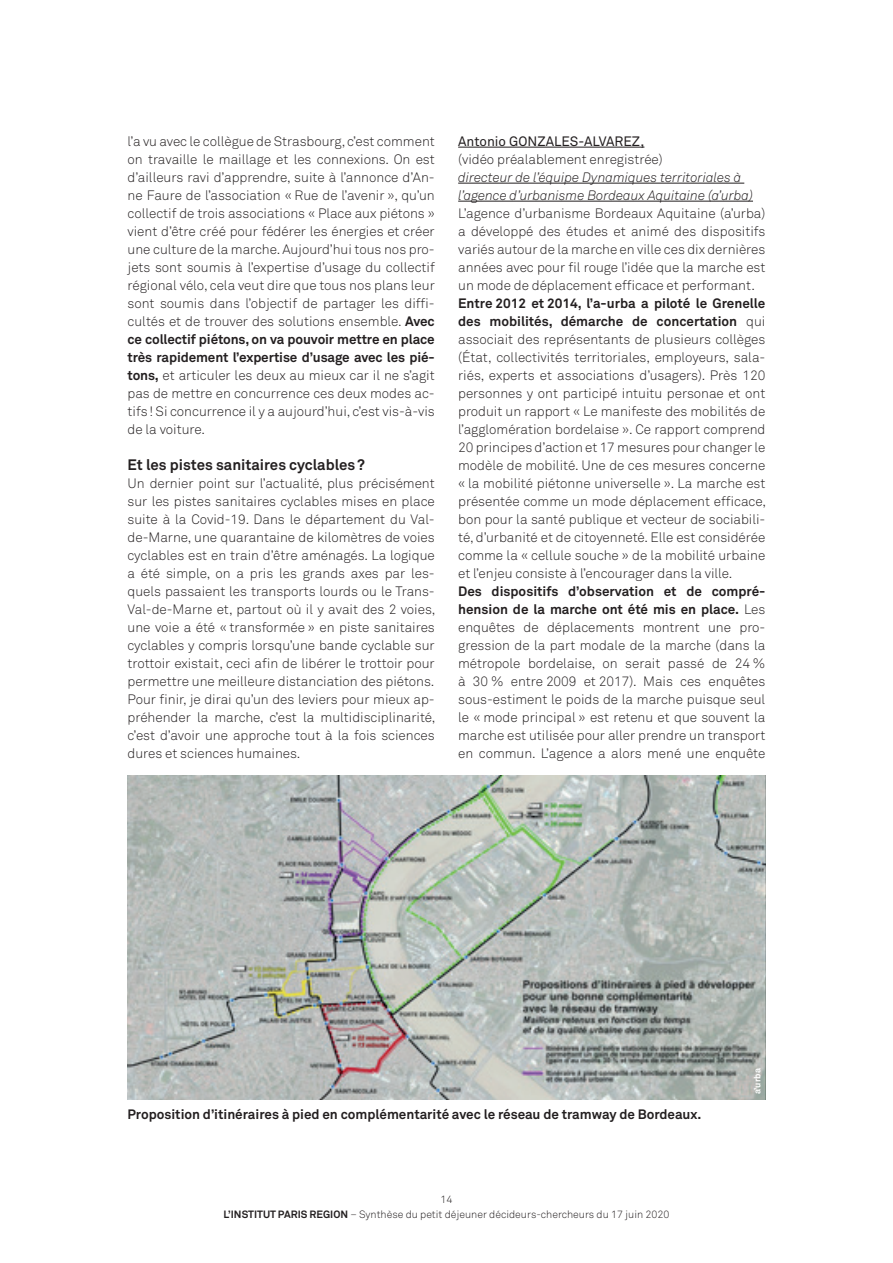
<style>
.page{position:relative;width:893px;height:1263px;background:#fff}
.page>*{position:absolute;margin:0;border:0;box-sizing:border-box;transform-origin:0 0}
.t1{font:700 15px "Akkurat Pro";color:#231f20}
.t2{font:13.5px/18px "Akkurat Light Pro";color:#231f20;text-align:justify}
.t3{font:700 13.5px/18px "Akkurat Pro";color:#231f20}
.t4{font:italic 13.5px/18px "Akkurat Light Pro";color:#231f20}
.t5{font:13.5px "Akkurat Pro";color:#231f20}
.t6{font:10.5px/15px "Akkurat Light Pro";color:#231f20;text-align:center}
.t7{font:700 9px "Akkurat Pro";color:#fff}
.s1{font-family:"Akkurat Pro";font-weight:700}
.s2{font-family:"Akkurat Light Pro";font-weight:400}
</style>
<div class="page">
<hr style="left:458px;top:147px;width:186px;height:1px;background:#231f20">
<hr style="left:458px;top:183px;width:286px;height:1px;background:#231f20">
<hr style="left:458px;top:201px;width:295px;height:1px;background:#231f20">
<img style="left:128px;top:776px;width:637px;height:324px">
<p class="t2" style="left:128px;top:132px;width:309px">l’a vu avec le collègue de Strasbourg, c’est comment on travaille le maillage et les connexions. On est d’ailleurs ravi d’apprendre, suite à l’annonce d’An&shy;ne Faure de l’association « Rue de l’avenir », qu’un collectif de trois associations « Place aux piétons » vient d’être créé pour fédérer les énergies et créer une culture de la marche. Aujourd’hui tous nos pro&shy;jets sont soumis à l’expertise d’usage du collectif régional vélo, cela veut dire que tous nos plans leur sont soumis dans l’objectif de partager les diffi&shy;cultés et de trouver des solutions ensemble. <span class="s1">Avec</span></p>
<p class="t3" style="left:128px;top:330px;width:309px">ce collectif piétons, on va pouvoir mettre en place très rapidement l’expertise d’usage avec les pié-</p>
<p class="t2" style="left:128px;top:366px;width:309px"><span class="s1">tons,</span> et articuler les deux au mieux car il ne s’agit pas de mettre en concurrence ces deux modes ac&shy;tifs ! Si concurrence il y a aujourd’hui, c’est vis-à-vis de la voiture.</p>
<p class="t1" style="left:128px;top:455px;width:239px">Et les pistes sanitaires cyclables ?</p>
<p class="t2" style="left:128px;top:474px;width:309px">Un dernier point sur l’actualité, plus précisément sur les pistes sanitaires cyclables mises en place suite à la Covid-19. Dans le département du Val&shy;de-Marne, une quarantaine de kilomètres de voies cyclables est en train d’être aménagés. La logique a été simple, on a pris les grands axes par les&shy;quels passaient les transports lourds ou le Trans-Val-de-Marne et, partout où il y avait des 2 voies, une voie a été « transformée » en piste sanitaires cyclables y compris lorsqu’une bande cyclable sur trottoir existait, ceci afin de libérer le trottoir pour permettre une meilleure distanciation des piétons.<br>Pour finir, je dirai qu’un des leviers pour mieux ap&shy;préhender la marche, c’est la multidisciplinarité, c’est d’avoir une approche tout à la fois sciences dures et sciences humaines.</p>
<p class="t5" style="left:458px;top:133px;width:188px">Antonio GONZALES-ALVAREZ,</p>
<p class="t2" style="left:458px;top:150px;width:206px">(vidéo préalablement enregistrée)</p>
<p class="t4" style="left:458px;top:168px;width:296px">directeur de l’équipe Dynamiques territoriales à l’agence d’urbanisme Bordeaux Aquitaine (a’urba)</p>
<p class="t2" style="left:458px;top:204px;width:309px">L’agence d’urbanisme Bordeaux Aquitaine (a’urba) a développé des études et animé des dispositifs variés autour de la marche en ville ces dix dernières années avec pour fil rouge l’idée que la marche est un mode de déplacement efficace et performant.</p>
<p class="t3" style="left:458px;top:294px;width:309px">Entre 2012 et 2014, l’a-urba a piloté le Grenelle des mobilités, démarche de concertation <span class="s2">qui</span></p>
<p class="t2" style="left:458px;top:330px;width:309px">associait des représentants de plusieurs collèges (État, collectivités territoriales, employeurs, sala&shy;riés, experts et associations d’usagers). Près 120 personnes y ont participé intuitu personae et ont produit un rapport « Le manifeste des mobilités de l’agglomération bordelaise ». Ce rapport comprend 20 principes d’action et 17 mesures pour changer le modèle de mobilité. Une de ces mesures concerne « la mobilité piétonne universelle ». La marche est présentée comme un mode déplacement efficace, bon pour la santé publique et vecteur de sociabili&shy;té, d’urbanité et de citoyenneté. Elle est considérée comme la « cellule souche » de la mobilité urbaine et l’enjeu consiste à l’encourager dans la ville.</p>
<p class="t3" style="left:458px;top:582px;width:309px">Des dispositifs d’observation et de compré&shy;hension de la marche ont été mis en place. <span class="s2">Les</span></p>
<p class="t2" style="left:458px;top:618px;width:309px">enquêtes de déplacements montrent une pro&shy;gression de la part modale de la marche (dans la métropole bordelaise, on serait passé de 24 % à 30 % entre 2009 et 2017). Mais ces enquêtes sous-estiment le poids de la marche puisque seul le « mode principal » est retenu et que souvent la marche est utilisée pour aller prendre un transport en commun. L’agence a alors mené une enquête</p>
<p class="t7" style="left:752px;top:1094px;width:28px;rotate:-90deg">a’urba</p>
<p class="t3" style="left:128px;top:1106px;width:575px">Proposition d’itinéraires à pied en complémentarité avec le réseau de tramway de Bordeaux.</p>
<p class="t6" style="left:224px;top:1192px;width:447px">14<br><span class="s1">L’INSTITUT PARIS REGION</span> – Synthèse du petit déjeuner décideurs-chercheurs du 17 juin 2020</p>
</div>
